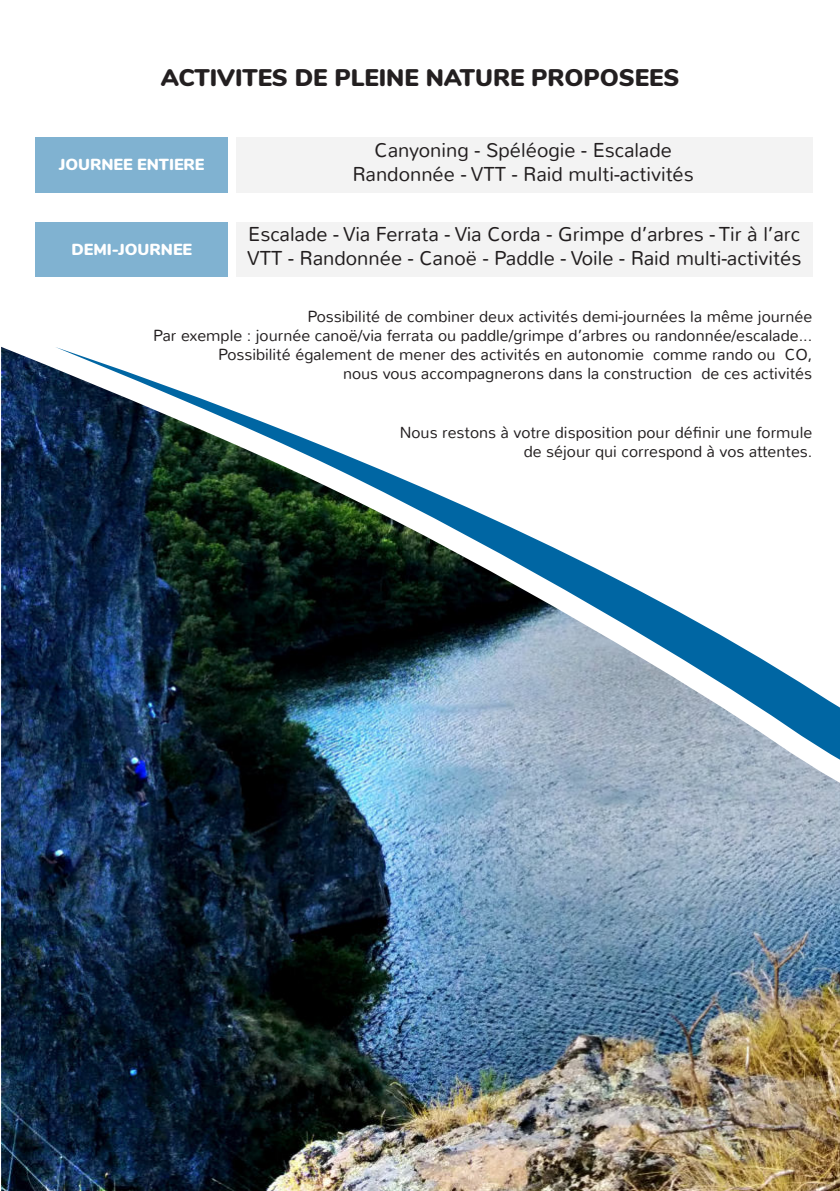
<style>
.page{position:relative;width:840px;height:1191px;background:#fff}
.page>*{position:absolute;margin:0;border:0;box-sizing:border-box;transform-origin:0 0}
.t1{font:900 24px "Nunito";color:#231f20}
.t2{font:300 20px/24px "Nunito";color:#231f20;text-align:center}
.t3{font:300 16px/19.2px "Nunito";color:#231f20;text-align:right}
.t4{font:900 16px "Nunito";color:#fff}
</style>
<div class="page">
<div style="left:36px;top:222px;width:192px;height:55px;background:#80b2d1"></div>
<div style="left:236px;top:138px;width:575px;height:55px;background:#f3f3f3"></div>
<div style="left:35px;top:138px;width:192px;height:55px;background:#80b2d1"></div>
<img style="left:1px;top:972px;width:838px;height:219px">
<img style="left:1px;top:263px;width:838px;height:709px">
<div style="left:236px;top:222px;width:575px;height:55px;background:#f3f3f3"></div>
<h1 class="t1" style="left:160px;top:64px;width:520px">ACTIVITES DE PLEINE NATURE PROPOSEES</h1>
<p class="t4" style="left:59px;top:155px;width:147px">JOURNEE ENTIERE</p>
<p class="t4" style="left:71px;top:240px;width:122px">DEMI-JOURNEE</p>
<p class="t2" style="left:352px;top:140px;width:343px">Canyoning - Spéléogie - Escalade<br>Randonnée - VTT - Raid multi-activités</p>
<p class="t2" style="left:247px;top:224px;width:555px;text-align:left">Escalade - Via Ferrata - Via Corda - Grimpe d’arbres - Tir à l’arc<br>VTT - Randonnée - Canoë - Paddle - Voile - Raid multi-activités</p>
<p class="t3" style="left:153px;top:308px;width:660px">Possibilité de combiner deux activités demi-journées la même journée<br>Par exemple : journée canoë/via ferrata ou paddle/grimpe d’arbres ou randonnée/escalade...<br>Possibilité également de mener des activités en autonomie comme rando ou CO,<br>nous vous accompagnerons dans la construction de ces activités</p>
<p class="t3" style="left:399px;top:423px;width:414px">Nous restons à votre disposition pour définir une formule de séjour qui correspond à vos attentes.</p>
</div>
